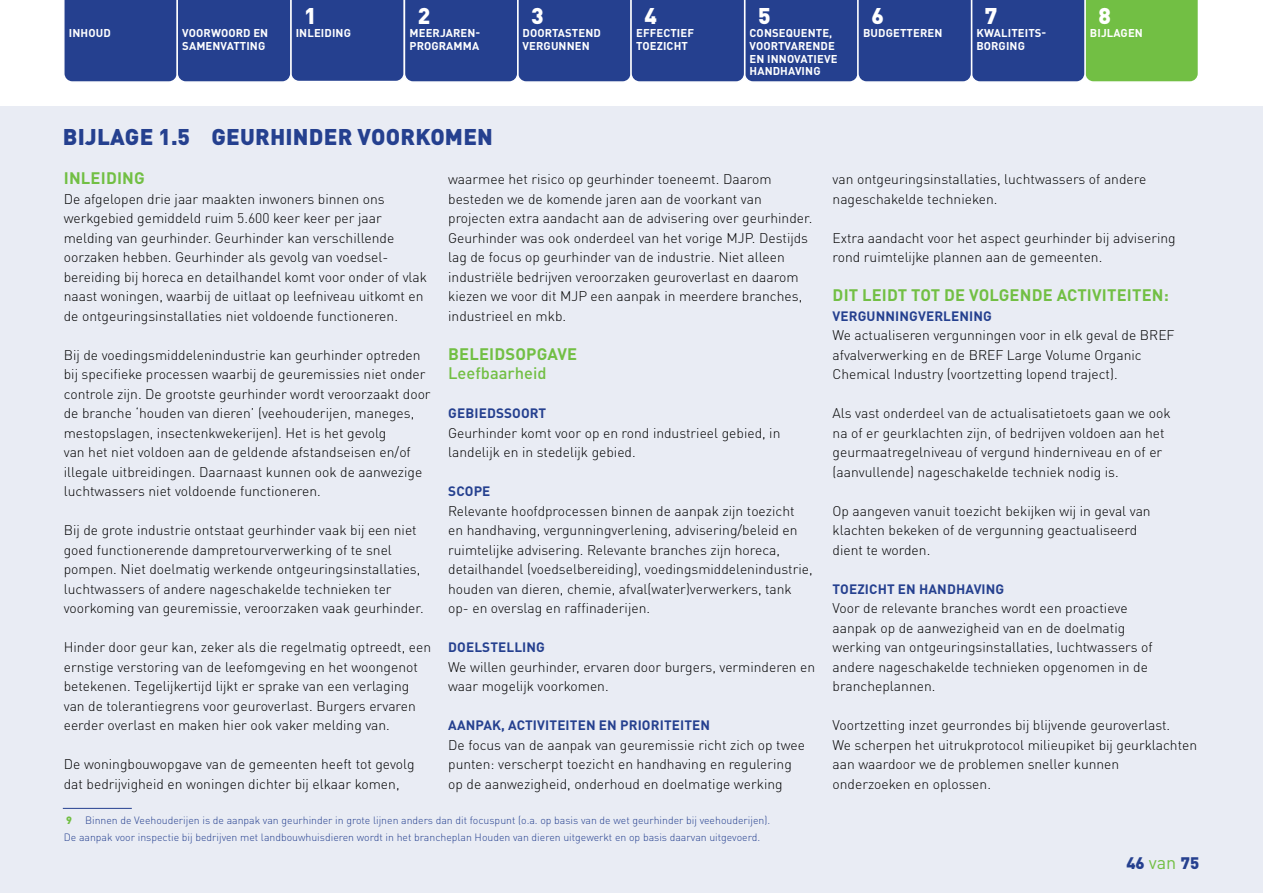
<style>
.page{position:relative;width:1263px;height:893px;background:#fff}
.page>*{position:absolute;margin:0;border:0;box-sizing:border-box;transform-origin:0 0}
.t1{font:900 22.5px "DIN Pro";letter-spacing:.01em;color:#25408f}
.t2{font:900 22.5px "DIN Pro";color:#fff}
.t3{font:700 16.5px "DIN Pro";letter-spacing:.01em;color:#72bf44}
.t4{font:500 16.5px "DIN Pro";color:#72bf44}
.t5{font:900 16.5px "DIN Pro";color:#25408f}
.t6{font:300 13.8px/19.5px "DIN Pro";color:#000}
.t7{font:700 13.5px "DIN Pro";letter-spacing:.01em;color:#25408f}
.t8{font:700 11.25px/12.8px "DIN Pro";letter-spacing:.01em;color:#fff}
.t9{font:300 10.5px/16.5px "DIN Pro";color:#25408f}
.s1{font-weight:900;color:#72bf44}
.s2{font-weight:400;font-size:18px;color:#72bf44}
</style>
<div class="page">
<div style="left:0;top:106px;width:1263px;height:787px;background:#e9ecf4"></div>
<hr style="left:63px;top:808px;width:69px;height:1px;background:#25408f">
<svg style="left:64px;top:0;width:1134px;height:82px;background:#32518a"></svg>
<h1 class="t2" style="left:304px;top:-2px;width:14px">1</h1>
<p class="t8" style="left:296px;top:26px;width:57px">INLEIDING</p>
<h1 class="t2" style="left:418px;top:-2px;width:14px">2</h1>
<p class="t8" style="left:409px;top:26px;width:72px">MEERJAREN-<br>PROGRAMMA</p>
<h1 class="t2" style="left:531px;top:-2px;width:14px">3</h1>
<p class="t8" style="left:523px;top:26px;width:80px">DOORTASTEND<br>VERGUNNEN</p>
<h1 class="t2" style="left:1098px;top:-2px;width:14px">8</h1>
<h1 class="t2" style="left:644px;top:-2px;width:14px">4</h1>
<p class="t8" style="left:636px;top:26px;width:59px">EFFECTIEF<br>TOEZICHT</p>
<h1 class="t2" style="left:758px;top:-2px;width:14px">5</h1>
<p class="t8" style="left:749px;top:26px;width:89px">CONSEQUENTE,<br>VOORTVARENDE<br>EN INNOVATIEVE<br>HANDHAVING</p>
<h1 class="t2" style="left:871px;top:-2px;width:14px">6</h1>
<p class="t8" style="left:863px;top:26px;width:81px">BUDGETTEREN</p>
<h1 class="t2" style="left:985px;top:-2px;width:14px">7</h1>
<p class="t8" style="left:976px;top:26px;width:71px">KWALITEITS-<br>BORGING</p>
<p class="t8" style="left:69px;top:26px;width:43px">INHOUD</p>
<p class="t8" style="left:1090px;top:26px;width:54px">BIJLAGEN</p>
<p class="t8" style="left:182px;top:26px;width:87px">VOORWOORD EN<br>SAMENVATTING</p>
<h1 class="t1" style="left:63px;top:119px;width:432px">BIJLAGE 1.5 GEURHINDER VOORKOMEN</h1>
<p class="t3" style="left:64px;top:165px;width:83px">INLEIDING</p>
<p class="t6" style="left:64px;top:188px;width:365px">De afgelopen drie jaar maakten inwoners binnen ons werkgebied gemiddeld ruim 5.600 keer keer per jaar melding van geurhinder. Geurhinder kan verschillende oorzaken hebben. Geurhinder als gevolg van voedsel&shy;bereiding bij horeca en detailhandel komt voor onder of vlak naast woningen, waarbij de uitlaat op leefniveau uitkomt en de ontgeuringsinstallaties niet voldoende functioneren.</p>
<p class="t6" style="left:64px;top:344px;width:368px">Bij de voedingsmiddelenindustrie kan geurhinder optreden bij specifieke processen waarbij de geuremissies niet onder controle zijn. De grootste geurhinder wordt veroorzaakt door de branche ‘houden van dieren’ (veehouderijen, maneges, mestopslagen, insectenkwekerijen). Het is het gevolg<br>van het niet voldoen aan de geldende afstandseisen en/of illegale uitbreidingen. Daarnaast kunnen ook de aanwezige luchtwassers niet voldoende functioneren.</p>
<p class="t6" style="left:64px;top:520px;width:361px">Bij de grote industrie ontstaat geurhinder vaak bij een niet goed functionerende dampretourverwerking of te snel pompen. Niet doelmatig werkende ontgeuringsinstallaties, luchtwassers of andere nageschakelde technieken ter voorkoming van geuremissie, veroorzaken vaak geurhinder.</p>
<p class="t6" style="left:64px;top:637px;width:369px">Hinder door geur kan, zeker als die regelmatig optreedt, een ernstige verstoring van de leefomgeving en het woongenot betekenen. Tegelijkertijd lijkt er sprake van een verlaging van de tolerantiegrens voor geuroverlast. Burgers ervaren eerder overlast en maken hier ook vaker melding van.</p>
<p class="t6" style="left:64px;top:754px;width:352px">De woningbouwopgave van de gemeenten heeft tot gevolg dat bedrijvigheid en woningen dichter bij elkaar komen,</p>
<p class="t6" style="left:448px;top:169px;width:366px">waarmee het risico op geurhinder toeneemt. Daarom besteden we de komende jaren aan de voorkant van projecten extra aandacht aan de advisering over geurhinder.<br>Geurhinder was ook onderdeel van het vorige MJP. Destijds lag de focus op geurhinder van de industrie. Niet alleen industriële bedrijven veroorzaken geuroverlast en daarom kiezen we voor dit MJP een aanpak in meerdere branches, industrieel en mkb.</p>
<p class="t3" style="left:448px;top:341px;width:130px">BELEIDSOPGAVE</p>
<p class="t4" style="left:448px;top:361px;width:100px">Leefbaarheid</p>
<p class="t7" style="left:448px;top:403px;width:100px">GEBIEDSSOORT</p>
<p class="t6" style="left:448px;top:422px;width:334px">Geurhinder komt voor op en rond industrieel gebied, in landelijk en in stedelijk gebied.</p>
<p class="t7" style="left:448px;top:481px;width:44px">SCOPE</p>
<p class="t6" style="left:448px;top:500px;width:366px">Relevante hoofdprocessen binnen de aanpak zijn toezicht en handhaving, vergunningverlening, advisering/beleid en ruimtelijke advisering. Relevante branches zijn horeca, detailhandel (voedselbereiding), voedingsmiddelenindustrie, houden van dieren, chemie, afval(water)verwerkers, tank op- en overslag en raffinaderijen.</p>
<p class="t7" style="left:448px;top:637px;width:98px">DOELSTELLING</p>
<p class="t6" style="left:448px;top:656px;width:369px">We willen geurhinder, ervaren door burgers, verminderen en waar mogelijk voorkomen.</p>
<p class="t7" style="left:448px;top:715px;width:263px">AANPAK, ACTIVITEITEN EN PRIORITEITEN</p>
<p class="t6" style="left:448px;top:734px;width:358px">De focus van de aanpak van geuremissie richt zich op twee punten: verscherpt toezicht en handhaving en regulering op de aanwezigheid, onderhoud en doelmatige werking</p>
<p class="t9" style="left:64px;top:811px;width:708px"><span class="s1">9</span> Binnen de Veehouderijen is de aanpak van geurhinder in grote lijnen anders dan dit focuspunt (o.a. op basis van de wet geurhinder bij veehouderijen).<br>De aanpak voor inspectie bij bedrijven met landbouwhuisdieren wordt in het brancheplan Houden van dieren uitgewerkt en op basis daarvan uitgevoerd.</p>
<p class="t6" style="left:832px;top:169px;width:315px">van ontgeuringsinstallaties, luchtwassers of andere nageschakelde technieken.</p>
<p class="t6" style="left:832px;top:227px;width:345px">Extra aandacht voor het aspect geurhinder bij advisering rond ruimtelijke plannen aan de gemeenten.</p>
<p class="t3" style="left:833px;top:282px;width:338px">DIT LEIDT TOT DE VOLGENDE ACTIVITEITEN:</p>
<p class="t7" style="left:833px;top:305px;width:161px">VERGUNNINGVERLENING</p>
<p class="t6" style="left:832px;top:325px;width:344px">We actualiseren vergunningen voor in elk geval de BREF afvalverwerking en de BREF Large Volume Organic<br>Chemical Industry (voortzetting lopend traject).</p>
<p class="t6" style="left:832px;top:403px;width:340px">Als vast onderdeel van de actualisatietoets gaan we ook na of er geurklachten zijn, of bedrijven voldoen aan het geurmaatregelniveau of vergund hinderniveau en of er (aanvullende) nageschakelde techniek nodig is.</p>
<p class="t6" style="left:832px;top:500px;width:320px">Op aangeven vanuit toezicht bekijken wij in geval van klachten bekeken of de vergunning geactualiseerd dient te worden.</p>
<p class="t7" style="left:833px;top:578px;width:173px">TOEZICHT EN HANDHAVING</p>
<p class="t6" style="left:832px;top:598px;width:322px">Voor de relevante branches wordt een proactieve aanpak op de aanwezigheid van en de doelmatig werking van ontgeuringsinstallaties, luchtwassers of andere nageschakelde technieken opgenomen in de brancheplannen.</p>
<p class="t6" style="left:832px;top:715px;width:366px">Voortzetting inzet geurrondes bij blijvende geuroverlast.<br>We scherpen het uitrukprotocol milieupiket bij geurklachten aan waardoor we de problemen sneller kunnen onderzoeken en oplossen.</p>
<p class="t5" style="left:1126px;top:849px;width:74px">46 <span class="s2">van</span> 75</p>
</div>
